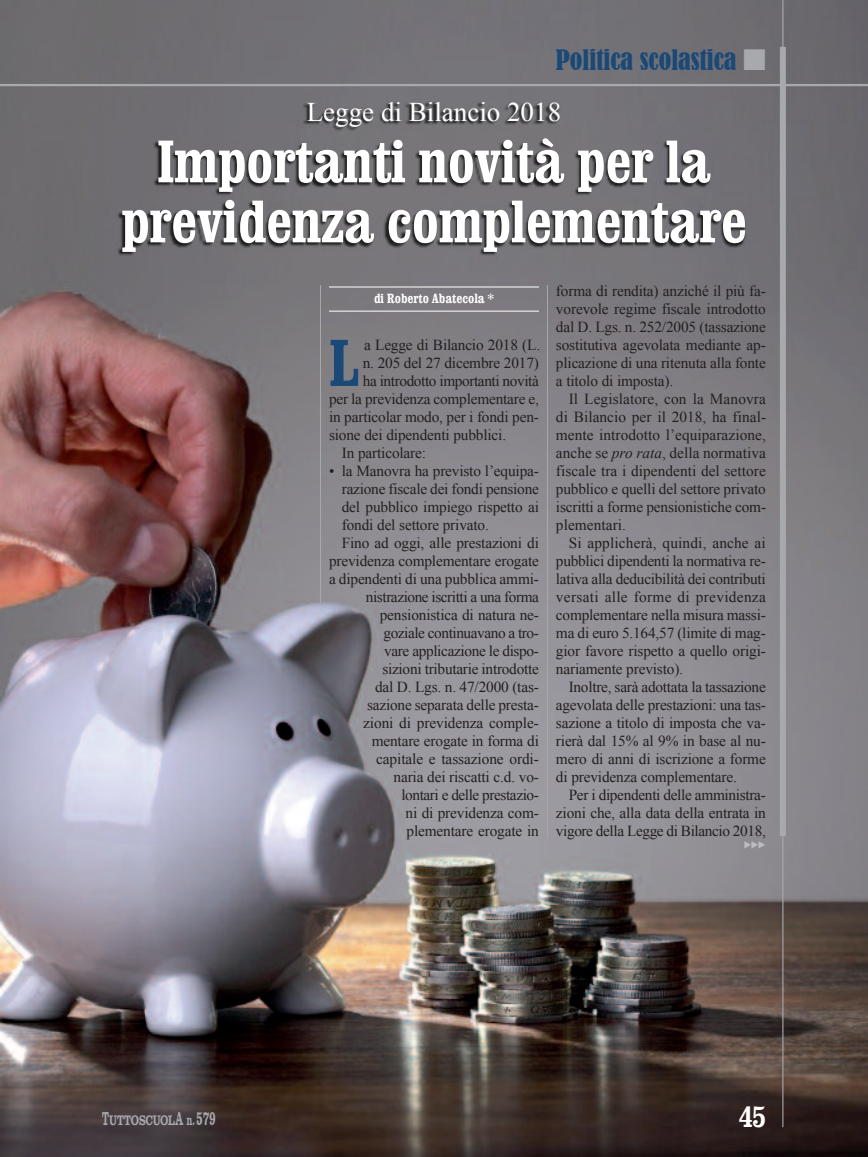
<style>
.page{position:relative;width:868px;height:1157px;background:#fff}
.page>*{position:absolute;margin:0;border:0;box-sizing:border-box;transform-origin:0 0}
.t1{font:700 condensed 66.3px "Clarendon";color:#1a4977}
.t2{font:700 condensed 60px/60px "Clarendon";letter-spacing:-.01em;color:#fff;text-align:center}
.t3{font:700 condensed 30px "Clarendon";color:#fff}
.t4{font:27px "Times New Roman";color:#fff}
.t5{font:condensed 26.4px "Bernard";color:#1a4977}
.t6{font:15.3px/18px "Times New Roman";letter-spacing:-.01em;color:#231f20;text-align:justify}
.t7{font:15.3px "Times New Roman";letter-spacing:-.03em;color:#231f20}
.t8{font:700 14.25px "Clarendon T";letter-spacing:-.02em;color:#a8a9ad;scale:.72 1}
.t9{font:700 condensed 13.5px "Clarendon";color:#fff}
.t10{font:9px "Wingdings 3";color:#bcbdc0}
.s1{color:#a8a9ad}
.s2{font-style:italic}
.s3{font-size:19.2px}
.s4{font-size:15px}
</style>
<div class="page">
<img style="left:0;top:0;width:867px;height:1157px">
<hr style="left:0;top:84px;width:867px;height:2px;background:#a8a9ad">
<hr style="left:782px;top:0;width:1px;height:1127px;background:#a8a9ad">
<hr style="left:320px;top:285px;width:1px;height:318px;background:#a8a9ad">
<hr style="left:547px;top:285px;width:1px;height:551px;background:#a8a9ad">
<div style="left:779px;top:47px;width:6px;height:789px;background:#a8a9ad"></div>
<img style="left:89px;top:93px;width:686px;height:197px">
<hr style="left:329px;top:287px;width:210px;height:1px;background:#fff">
<hr style="left:329px;top:311px;width:210px;height:1px;background:#fff">
<h3 class="t5" style="left:555px;top:44px;width:212px">Politica scolastica <span class="s1">■</span></h3>
<h3 class="t4" style="left:307px;top:97px;width:256px">Legge di Bilancio 2018</h3>
<h2 class="t2" style="left:121px;top:131px;width:627px">Importanti novità per la previdenza complementare</h2>
<p class="t9" style="left:374px;top:290px;width:121px">di Roberto Abatecola *</p>
<h1 class="t1" style="left:329px;top:322px;width:32px">L</h1>
<p class="t6" style="left:364px;top:336px;width:178px">a Legge di Bilancio 2018 (L.</p>
<p class="t6" style="left:363px;top:354px;width:178px">n. 205 del 27 dicembre 2017)</p>
<p class="t6" style="left:363px;top:372px;width:178px">ha introdotto importanti novità</p>
<p class="t6" style="left:329px;top:390px;width:211px">per la previdenza complementare e,</p>
<p class="t6" style="left:329px;top:408px;width:211px">in particolar modo, per i fondi pen-</p>
<p class="t6" style="left:329px;top:426px;width:179px">sione dei dipendenti pubblici.</p>
<p class="t6" style="left:342px;top:444px;width:86px">In particolare:</p>
<p class="t6" style="left:329px;top:462px;width:211px">• la Manovra ha previsto l’equipa-</p>
<p class="t6" style="left:342px;top:480px;width:199px">razione fiscale dei fondi pensione</p>
<p class="t6" style="left:342px;top:498px;width:199px">del pubblico impiego rispetto ai</p>
<p class="t6" style="left:342px;top:516px;width:149px">fondi del settore privato.</p>
<p class="t6" style="left:342px;top:534px;width:199px">Fino ad oggi, alle prestazioni di</p>
<p class="t6" style="left:329px;top:552px;width:211px">previdenza complementare erogate</p>
<p class="t6" style="left:329px;top:570px;width:211px">a dipendenti di una pubblica ammi-</p>
<p class="t7" style="left:366px;top:588px;width:174px">nistrazione iscritti a una forma</p>
<p class="t6" style="left:380px;top:606px;width:161px">pensionistica di natura ne-</p>
<p class="t7" style="left:383px;top:624px;width:157px">goziale continuavano a tro-</p>
<p class="t6" style="left:384px;top:642px;width:156px">vare applicazione le dispo-</p>
<p class="t6" style="left:382px;top:660px;width:158px">sizioni tributarie introdotte</p>
<p class="t6" style="left:375px;top:678px;width:165px">dal D. Lgs. n. 47/2000 (tas-</p>
<p class="t6" style="left:367px;top:696px;width:173px">sazione separata delle presta-</p>
<p class="t6" style="left:363px;top:714px;width:177px">zioni di previdenza comple-</p>
<p class="t6" style="left:371px;top:732px;width:169px">mentare erogate in forma di</p>
<p class="t6" style="left:376px;top:750px;width:164px">capitale e tassazione ordi-</p>
<p class="t6" style="left:393px;top:768px;width:147px">naria dei riscatti c.d. vo-</p>
<p class="t6" style="left:401px;top:786px;width:139px">lontari e delle prestazio-</p>
<p class="t6" style="left:405px;top:804px;width:135px">ni di previdenza com-</p>
<p class="t6" style="left:406px;top:822px;width:134px">plementare erogate in</p>
<p class="t6" style="left:556px;top:282px;width:211px">forma di rendita) anziché il più fa&shy;vorevole regime fiscale introdotto dal D. Lgs. n. 252/2005 (tassazione sostitutiva agevolata mediante ap&shy;plicazione di una ritenuta alla fonte a titolo di imposta).</p>
<p class="t6" style="left:556px;top:390px;width:211px;text-indent:13px">Il Legislatore, con la Manovra di Bilancio per il 2018, ha final&shy;mente introdotto l’equiparazione, anche se <span class="s2">pro rata</span>, della normativa fiscale tra i dipendenti del settore pubblico e quelli del settore privato iscritti a forme pensionistiche com&shy;plementari.</p>
<p class="t6" style="left:556px;top:534px;width:211px;text-indent:13px">Si applicherà, quindi, anche ai pubblici dipendenti la normativa re&shy;lativa alla deducibilità dei contributi versati alle forme di previdenza complementare nella misura massi&shy;ma di euro 5.164,57 (limite di mag&shy;gior favore rispetto a quello origi&shy;nariamente previsto).</p>
<p class="t6" style="left:556px;top:678px;width:211px;text-indent:13px">Inoltre, sarà adottata la tassazione agevolata delle prestazioni: una tas&shy;sazione a titolo di imposta che va&shy;rierà dal 15% al 9% in base al nu&shy;mero di anni di iscrizione a forme di previdenza complementare.</p>
<p class="t6" style="left:556px;top:786px;width:211px;text-indent:13px">Per i dipendenti delle amministra&shy;zioni che, alla data della entrata in vigore della Legge di Bilancio 2018,</p>
<p class="t10" style="left:743px;top:839px;width:23px">◆◆◆</p>
<p class="t8" style="left:102px;top:1111px;width:160px"><span class="s3">T</span>UTTOSCUOL<span class="s3">A</span> <span class="s4">N.</span><span class="s3">579</span></p>
<h3 class="t3" style="left:739px;top:1098px;width:28px">45</h3>
</div>
